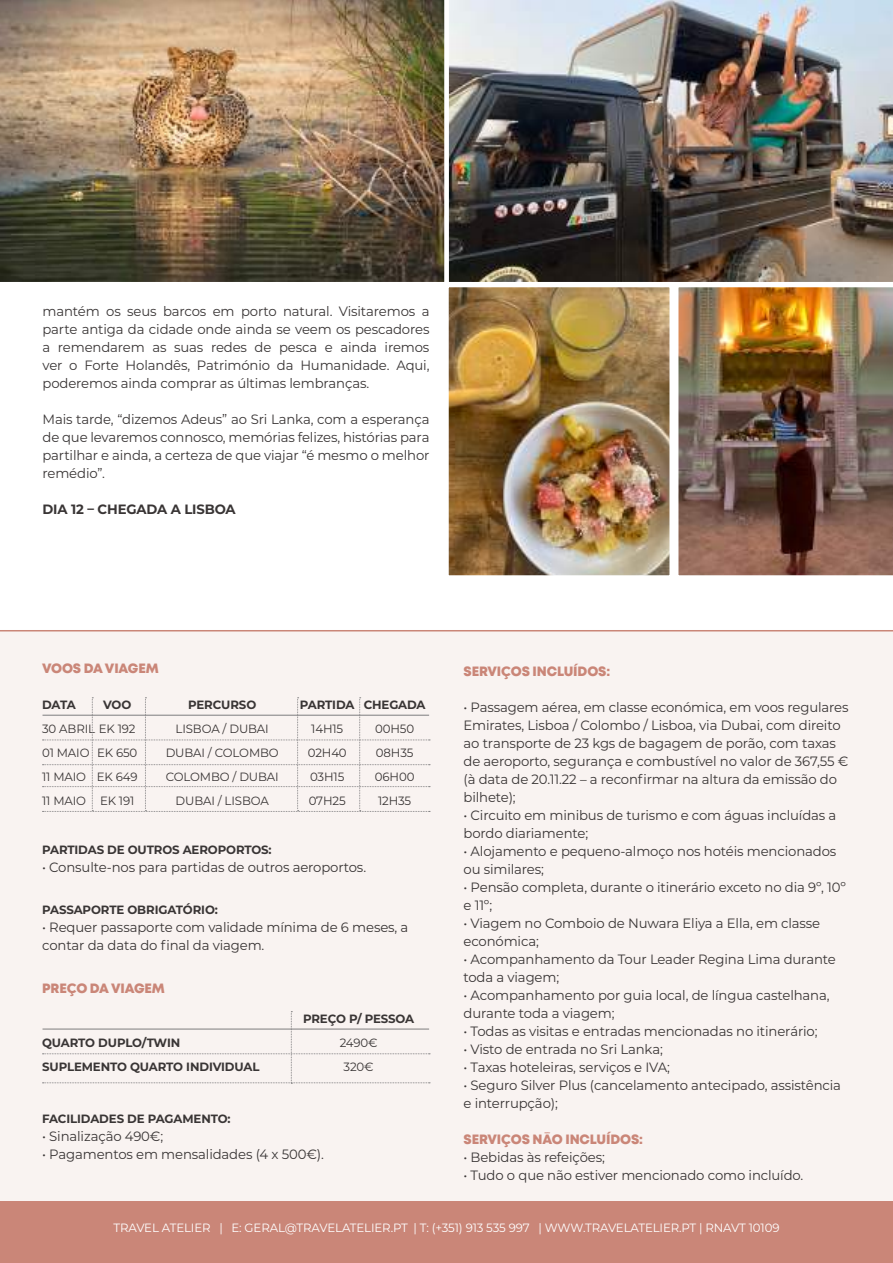
<style>
.page{position:relative;width:893px;height:1263px;background:#fff}
.page>*{position:absolute;margin:0;border:0;box-sizing:border-box;transform-origin:0 0}
.t1{font:13.5px/18px "Montserrat";letter-spacing:-.01em;color:#393535}
.t2{font:13.5px "Mont Heavy DEMO";letter-spacing:-.01em;color:#ca8678}
.t3{font:700 13.5px "Montserrat";letter-spacing:-.01em;color:#393535}
.t4{font:700 12px "Montserrat";letter-spacing:-.01em;color:#393535}
.t5{font:12px "Montserrat";letter-spacing:-.01em;color:#393535}
.t6{font:12px "Montserrat";letter-spacing:-.01em;color:#fff}
.s1{font-family:"Montserrat";font-weight:800}
</style>
<div class="page">
<div style="left:0;top:1201px;width:893px;height:62px;background:#ca8678"></div>
<img style="left:449px;top:0;width:444px;height:282px">
<img style="left:678px;top:287px;width:215px;height:289px">
<img style="left:449px;top:288px;width:220px;height:287px">
<div style="left:444px;top:283px;width:230px;height:297px;border:4px solid #fff"></div>
<div style="left:0;top:631px;width:893px;height:581px;background:#f9f3f1"></div>
<hr style="left:0;top:630px;width:893px;height:1px;background:#ca8678">
<svg style="left:43px;top:1011px;width:387px;height:73px"></svg>
<svg style="left:43px;top:697px;width:387px;height:115px"></svg>
<img style="left:0;top:0;width:449px;height:286px">
<p class="t1" style="left:43px;top:301px;width:388px;text-align:justify">mantém os seus barcos em porto natural. Visitaremos a parte antiga da cidade onde ainda se veem os pescadores a remendarem as suas redes de pesca e ainda iremos ver o Forte Holandês, Património da Humanidade. Aqui, poderemos ainda comprar as últimas lembranças.</p>
<p class="t1" style="left:43px;top:409px;width:388px;text-align:justify">Mais tarde, “dizemos Adeus” ao Sri Lanka, com a esperança de que levaremos connosco, memórias felizes, histórias para partilhar e ainda, a certeza de que viajar “é mesmo o melhor remédio”.</p>
<p class="t3" style="left:43px;top:499px;width:195px">DIA 12 – CHEGADA A LISBOA</p>
<p class="t2" style="left:42px;top:660px;width:118px">VOOS DA VIAGEM</p>
<p class="t4" style="left:42px;top:696px;width:35px">DATA</p>
<p class="t4" style="left:103px;top:696px;width:30px">VOO</p>
<p class="t4" style="left:188px;top:696px;width:70px">PERCURSO</p>
<p class="t4" style="left:300px;top:696px;width:127px">PARTIDA CHEGADA</p>
<p class="t5" style="left:42px;top:720px;width:95px">30 ABRIL EK 192</p>
<p class="t5" style="left:176px;top:720px;width:95px">LISBOA / DUBAI</p>
<p class="t5" style="left:311px;top:720px;width:34px">14H15</p>
<p class="t5" style="left:375px;top:720px;width:41px">00H50</p>
<p class="t5" style="left:42px;top:744px;width:97px">01 MAIO EK 650</p>
<p class="t5" style="left:166px;top:744px;width:115px">DUBAI / COLOMBO</p>
<p class="t5" style="left:308px;top:744px;width:41px">02H40</p>
<p class="t5" style="left:376px;top:744px;width:39px">08H35</p>
<p class="t5" style="left:42px;top:768px;width:97px">11 MAIO EK 649</p>
<p class="t5" style="left:166px;top:768px;width:115px">COLOMBO / DUBAI</p>
<p class="t5" style="left:310px;top:768px;width:36px">03H15</p>
<p class="t5" style="left:375px;top:768px;width:41px">06H00</p>
<p class="t5" style="left:42px;top:792px;width:94px">11 MAIO EK 191</p>
<p class="t5" style="left:176px;top:792px;width:95px">DUBAI / LISBOA</p>
<p class="t5" style="left:309px;top:792px;width:39px">07H25</p>
<p class="t5" style="left:378px;top:792px;width:35px">12H35</p>
<p class="t4" style="left:42px;top:841px;width:231px">PARTIDAS DE OUTROS AEROPORTOS:</p>
<p class="t1" style="left:42px;top:858px;width:325px">• Consulte-nos para partidas de outros aeroportos.</p>
<p class="t4" style="left:42px;top:901px;width:177px">PASSAPORTE OBRIGATÓRIO:</p>
<p class="t1" style="left:42px;top:918px;width:368px">• Requer passaporte com validade mínima de 6 meses, a contar da data do final da viagem.</p>
<p class="t2" style="left:42px;top:980px;width:124px">PRE<span class="s1">Ç</span>O DA VIAGEM</p>
<p class="t4" style="left:303px;top:1010px;width:113px">PREÇO P/ PESSOA</p>
<p class="t4" style="left:42px;top:1034px;width:140px">QUARTO DUPLO/TWIN</p>
<p class="t5" style="left:340px;top:1034px;width:39px">2490€</p>
<p class="t4" style="left:42px;top:1058px;width:219px">SUPLEMENTO QUARTO INDIVIDUAL</p>
<p class="t5" style="left:344px;top:1058px;width:32px">320€</p>
<p class="t4" style="left:42px;top:1110px;width:190px">FACILIDADES DE PAGAMENTO:</p>
<p class="t1" style="left:42px;top:1127px;width:122px">• Sinalização 490€;</p>
<p class="t1" style="left:42px;top:1145px;width:283px">• Pagamentos em mensalidades (4 x 500€).</p>
<p class="t2" style="left:463px;top:663px;width:148px">SERVI<span class="s1">Ç</span>OS INCLU<span class="s1">Í</span>DOS:</p>
<p class="t1" style="left:463px;top:698px;width:387px">• Passagem aérea, em classe económica, em voos regulares Emirates, Lisboa / Colombo / Lisboa, via Dubai, com direito ao transporte de 23 kgs de bagagem de porão, com taxas de aeroporto, segurança e combustível no valor de 367,55 € (à data de 20.11.22 – a reconfirmar na altura da emissão do bilhete);</p>
<p class="t1" style="left:463px;top:806px;width:374px">• Circuito em minibus de turismo e com águas incluídas a bordo diariamente;</p>
<p class="t1" style="left:463px;top:842px;width:374px">• Alojamento e pequeno-almoço nos hotéis mencionados ou similares;</p>
<p class="t1" style="left:463px;top:878px;width:384px">• Pensão completa, durante o itinerário exceto no dia 9º, 10º e 11º;</p>
<p class="t1" style="left:463px;top:914px;width:358px">• Viagem no Comboio de Nuwara Eliya a Ella, em classe económica;</p>
<p class="t1" style="left:463px;top:950px;width:374px">• Acompanhamento da Tour Leader Regina Lima durante toda a viagem;</p>
<p class="t1" style="left:463px;top:986px;width:368px">• Acompanhamento por guia local, de língua castelhana, durante toda a viagem;</p>
<p class="t1" style="left:463px;top:1022px;width:355px">• Todas as visitas e entradas mencionadas no itinerário;</p>
<p class="t1" style="left:463px;top:1040px;width:201px">• Visto de entrada no Sri Lanka;</p>
<p class="t1" style="left:463px;top:1058px;width:208px">• Taxas hoteleiras, serviços e IVA;</p>
<p class="t1" style="left:463px;top:1076px;width:379px">• Seguro Silver Plus (cancelamento antecipado, assistência e interrupção);</p>
<p class="t2" style="left:463px;top:1131px;width:181px">SERVI<span class="s1">Ç</span>OS NÃO INCLU<span class="s1">Í</span>DOS:</p>
<p class="t1" style="left:463px;top:1148px;width:143px">• Bebidas às refeições;</p>
<p class="t1" style="left:463px;top:1166px;width:341px">• Tudo o que não estiver mencionado como incluído.</p>
<p class="t6" style="left:113px;top:1219px;width:667px">TRAVEL ATELIER | E: GERAL@TRAVELATELIER.PT | T: (+351) 913 535 997 | WWW.TRAVELATELIER.PT | RNAVT 10109</p>
</div>
